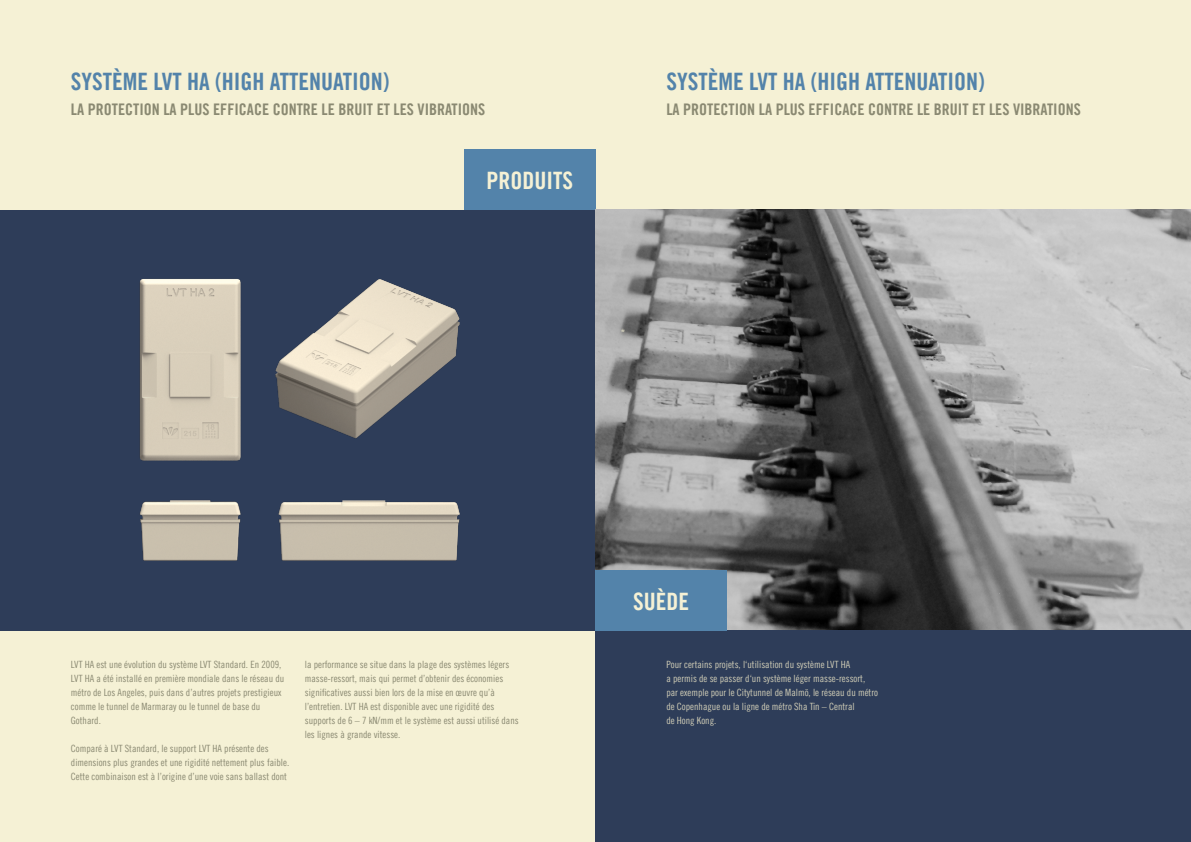
<style>
.page{position:relative;width:1191px;height:842px;background:#f5f1d5}
.page>*{position:absolute;margin:0;border:0;box-sizing:border-box;transform-origin:0 0}
.t1{font:24px "Trade Gothic Bold Cond Twenty";color:#5383aa}
.t2{font:24px "Trade Gothic Bold Cond Twenty";color:#f5f1d5}
.t3{font:16px "Trade Gothic Bold Cond Twenty";color:#8a8972}
.t4{font:10px/14px "Trade Gothic LT Cond Eighteen";color:#8a8972}
.t5{font:10px/14px "Trade Gothic LT Cond Eighteen";color:#cfccb6}
.t6{font:10px "Trade Gothic LT Cond Eighteen";color:#f5f1d5}
</style>
<div class="page">
<div style="left:0;top:210px;width:595px;height:421px;background:#2e3d59"></div>
<div style="left:464px;top:149px;width:131px;height:61px;background:#5383aa"></div>
<img style="left:140px;top:279px;width:320px;height:282px">
<img style="left:595px;top:210px;width:596px;height:421px">
<div style="left:595px;top:631px;width:596px;height:211px;background:#2e3d59"></div>
<div style="left:595px;top:570px;width:132px;height:61px;background:#5383aa"></div>
<h1 class="t1" style="left:71px;top:67px;width:320px">SYSTÈME LVT HA (HIGH ATTENUATION)</h1>
<h2 class="t3" style="left:71px;top:100px;width:416px">LA PROTECTION LA PLUS EFFICACE CONTRE LE BRUIT ET LES VIBRATIONS</h2>
<h1 class="t2" style="left:486px;top:166px;width:88px">PRODUITS</h1>
<h1 class="t1" style="left:666px;top:67px;width:320px">SYSTÈME LVT HA (HIGH ATTENUATION)</h1>
<h2 class="t3" style="left:666px;top:100px;width:416px">LA PROTECTION LA PLUS EFFICACE CONTRE LE BRUIT ET LES VIBRATIONS</h2>
<p class="t6" style="left:620px;top:327px;width:6px">*</p>
<p class="t4" style="left:71px;top:657px;width:215px">LVT HA est une évolution du système LVT Standard. En 2009, LVT HA a été installé en première mondiale dans le réseau du métro de Los Angeles, puis dans d’autres projets prestigieux comme le tunnel de Marmaray ou le tunnel de base du Gothard.</p>
<p class="t4" style="left:71px;top:741px;width:220px">Comparé à LVT Standard, le support LVT HA présente des dimensions plus grandes et une rigidité nettement plus faible.<br>Cette combinaison est à l’origine d’une voie sans ballast dont</p>
<p class="t4" style="left:305px;top:657px;width:215px">la performance se situe dans la plage des systèmes légers masse-ressort, mais qui permet d’obtenir des économies significatives aussi bien lors de la mise en œuvre qu’à l’entretien. LVT HA est disponible avec une rigidité des supports de 6 – 7 kN/mm et le système est aussi utilisé dans les lignes à grande vitesse.</p>
<h1 class="t2" style="left:633px;top:587px;width:57px">SUÈDE</h1>
<p class="t5" style="left:666px;top:657px;width:213px">Pour certains projets, l‘utilisation du système LVT HA<br>a permis de se passer d‘un système léger masse-ressort, par exemple pour le Citytunnel de Malmö, le réseau du métro de Copenhague ou la ligne de métro Sha Tin – Central<br>de Hong Kong.</p>
</div>
